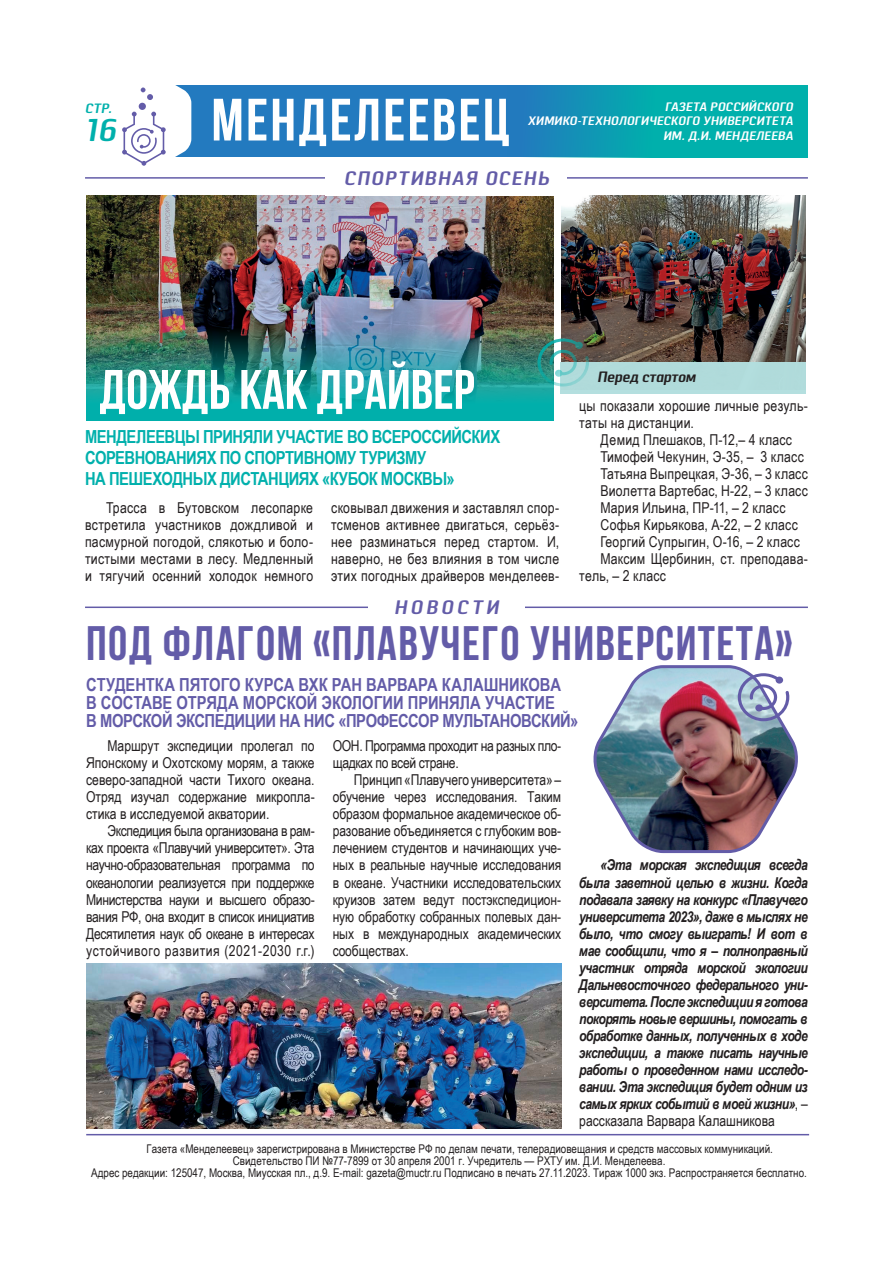
<style>
.page{position:relative;width:893px;height:1263px;background:#fff}
.page>*{position:absolute;margin:0;border:0;box-sizing:border-box;transform-origin:0 0}
.t1{font:700 59.55px "Bebas Neue";letter-spacing:.04em;color:#fff}
.зАГОЛОВОК{font:700 55.5px "Bebas Neue";color:#fff}
.зАГОЛОВОК-2{font:700 48.3px "Bebas Neue";letter-spacing:.03em;color:#635ca8}
.t2{font:italic 600 31.5px "Pancetta Pro";color:#00b0ac}
.ЛИД{font:italic 600 19.5px "Pancetta Pro";letter-spacing:.1em;color:#635ca8}
.ЛИД-2{font:italic 600 19.5px "Pancetta Pro";letter-spacing:.2em;color:#635ca8}
.Основной_текст{font:700 18px/18px "Arial Narrow";letter-spacing:-.01em;color:#635ca8}
.Основной_текст-2{font:700 18px/21px "Arial Narrow";letter-spacing:-.025em;color:#00b0ac}
.Основной_текст-3{font:15px/17px "Arial Narrow";letter-spacing:.01em;color:#231f20;text-align:justify}
.Основной_текст-4{font:italic 700 15px/17px "Arial Narrow";letter-spacing:-.04em;color:#231f20;text-align:justify}
.Основной_текст-5{font:15px/17px "Arial Narrow";letter-spacing:-.025em;color:#231f20}
.ЛИД-3{font:italic 600 15px "Pancetta Pro";letter-spacing:-.01em;color:#231f20}
.t3{font:italic 600 13.5px "Pancetta Pro";color:#00b0ac}
.t4{font:italic 600 12.3px/14.7px "Pancetta Pro";letter-spacing:.04em;color:#fff;text-align:right}
.Основной_текст-6{font:12px "Arial Narrow";color:#231f20}
.s1{font-weight:400;font-style:normal}
</style>
<div class="page">
<div style="left:143px;top:86px;width:663px;height:71px;background:#237abf"></div>
<svg style="left:508px;top:85px;width:300px;height:72px;fill:#00b0ac"></svg>
<svg style="left:122px;top:85px;width:69px;height:81px"></svg>
<img style="left:86px;top:196px;width:468px;height:225px">
<hr style="left:85px;top:177px;width:723px;height:2px;background:#635ca8">
<hr style="left:85px;top:606px;width:723px;height:2px;background:#635ca8">
<div style="left:326px;top:170px;width:241px;height:26px;background:#fff"></div>
<div style="left:368px;top:600px;width:157px;height:15px;background:#fff"></div>
<hr style="left:86px;top:1134px;width:723px;height:1px;background:#635ca8">
<img style="left:593px;top:665px;width:205px;height:189px">
<img style="left:86px;top:963px;width:475px;height:165px">
<img style="left:561px;top:196px;width:245px;height:166px">
<div style="left:560px;top:362px;width:246px;height:32px;background:#b3dfdf"></div>
<svg style="left:537px;top:338px;width:52px;height:48px"></svg>
<p class="t3" style="left:85px;top:100px;width:28px">СТР.</p>
<h3 class="t2" style="left:85px;top:113px;width:32px">16</h3>
<h1 class="t1" style="left:211px;top:87px;width:300px">МЕНДЕЛЕЕВЕЦ</h1>
<p class="t4" style="left:528px;top:99px;width:266px">ГАЗЕТА РОССИЙСКОГО<br>ХИМИКО-ТЕХНОЛОГИЧЕСКОГО УНИВЕРСИТЕТА<br>ИМ. Д.И. МЕНДЕЛЕЕВА</p>
<p class="ЛИД" style="left:344px;top:167px;width:206px">СПОРТИВНАЯ ОСЕНЬ</p>
<p class="зАГОЛОВОК" style="left:99px;top:359px;width:377px">ДОЖДЬ КАК ДРАЙВЕР</p>
<p class="Основной_текст-2" style="left:85px;top:425px;width:417px">МЕНДЕЛЕЕВЦЫ ПРИНЯЛИ УЧАСТИЕ ВО ВСЕРОССИЙСКИХ<br>СОРЕВНОВАНИЯХ ПО СПОРТИВНОМУ ТУРИЗМУ<br>НА ПЕШЕХОДНЫХ ДИСТАНЦИЯХ «КУБОК МОСКВЫ»</p>
<p class="Основной_текст-3" style="left:85px;top:499px;width:230px;text-indent:21px">Трасса в Бутовском лесопарке встретила участников дождливой и пасмурной погодой, слякотью и боло&shy;тистыми местами в лесу. Медленный и тягучий осенний холодок немного</p>
<p class="Основной_текст-3" style="left:331px;top:499px;width:230px">сковывал движения и заставлял спор&shy;тсменов активнее двигаться, серьёз&shy;нее разминаться перед стартом. И, наверно, не без влияния в том числе этих погодных драйверов менделеев-</p>
<p class="ЛИД-2" style="left:394px;top:597px;width:105px">НОВОСТИ</p>
<p class="ЛИД-3" style="left:598px;top:368px;width:100px">Перед стартом</p>
<p class="Основной_текст-3" style="left:579px;top:397px;width:230px">цы показали хорошие личные резуль&shy;таты на дистанции.</p>
<p class="Основной_текст-3" style="left:601px;top:431px;width:193px">Демид Плешаков, П-12,– 4 класс</p>
<p class="Основной_текст-3" style="left:601px;top:448px;width:205px">Тимофей Чекунин, Э-35, – 3 класс</p>
<p class="Основной_текст-3" style="left:601px;top:465px;width:209px">Татьяна Выпрецкая, Э-36, – 3 класс</p>
<p class="Основной_текст-3" style="left:601px;top:482px;width:209px">Виолетта Вартебас, Н-22, – 3 класс</p>
<p class="Основной_текст-3" style="left:601px;top:499px;width:186px">Мария Ильина, ПР-11, – 2 класс</p>
<p class="Основной_текст-3" style="left:601px;top:516px;width:199px">Софья Кирьякова, А-22, – 2 класс</p>
<p class="Основной_текст-3" style="left:601px;top:533px;width:201px">Георгий Супрыгин, О-16, – 2 класс</p>
<p class="Основной_текст-3" style="left:579px;top:550px;width:230px;text-indent:21px">Максим Щербинин, ст. преподава&shy;тель, – 2 класс</p>
<p class="зАГОЛОВОК-2" style="left:86px;top:617px;width:708px">ПОД ФЛАГОМ «ПЛАВУЧЕГО УНИВЕРСИТЕТА»</p>
<p class="Основной_текст" style="left:86px;top:675px;width:494px">СТУДЕНТКА ПЯТОГО КУРСА ВХК РАН ВАРВАРА КАЛАШНИКОВА<br>В СОСТАВЕ ОТРЯДА МОРСКОЙ ЭКОЛОГИИ ПРИНЯЛА УЧАСТИЕ<br>В МОРСКОЙ ЭКСПЕДИЦИИ НА НИС «ПРОФЕССОР МУЛЬТАНОВСКИЙ»</p>
<p class="Основной_текст-3" style="left:86px;top:737px;width:230px;text-indent:21px">Маршрут экспедиции пролегал по Японскому и Охотскому морям, а также северо-западной части Тихого океана.<br>Отряд изучал содержание микропла&shy;стика в исследуемой акватории.</p>
<p class="Основной_текст-3" style="left:86px;top:822px;width:230px;text-indent:21px">Экспедиция была организована в рам&shy;ках проекта «Плавучий университет». Эта научно-образовательная программа по океанологии реализуется при поддержке Министерства науки и высшего образо&shy;вания РФ, она входит в список инициатив Десятилетия наук об океане в интересах устойчивого развития (2021-2030 г.г.)</p>
<p class="Основной_текст-5" style="left:333px;top:737px;width:230px">ООН. Программа проходит на разных пло&shy;щадках по всей стране.</p>
<p class="Основной_текст-3" style="left:333px;top:771px;width:230px;text-indent:21px">Принцип «Плавучего университета» – обучение через исследования. Таким образом формальное академическое об&shy;разование объединяется с глубоким вов&shy;лечением студентов и начинающих уче&shy;ных в реальные научные исследования в океане. Участники исследовательских круизов затем ведут постэкспедицион&shy;ную обработку собранных полевых дан&shy;ных в международных академических сообществах.</p>
<p class="Основной_текст-4" style="left:579px;top:856px;width:230px;text-indent:21px">«Эта морская экспедиция всегда была заветной целью в жизни. Когда подавала заявку на конкурс «Плавучего университета 2023», даже в мыслях не было, что смогу выиграть! И вот в мае сообщили, что я – полноправный участник отряда морской экологии Дальневосточного федерального уни&shy;верситета. После экспедиции я готова покорять новые вершины, помогать в обработке данных, полученных в ходе экспедиции, а также писать научные работы о проведенном нами исследо&shy;вании. Эта экспедиция будет одним из самых ярких событий в моей жизни»<span class="s1">, – рассказала Варвара Калашникова</span></p>
<p class="Основной_текст-6" style="left:146px;top:1140px;width:628px">Газета «Менделеевец» зарегистрирована в Министерстве РФ по делам печати, телерадиовещания и средств массовых коммуникаций.</p>
<p class="Основной_текст-6" style="left:233px;top:1152px;width:434px">Свидетельство ПИ №77-7899 от 30 апреля 2001 г. Учредитель — РХТУ им. Д.И. Менделеева.</p>
<p class="Основной_текст-6" style="left:91px;top:1164px;width:717px">Адрес редакции: 125047, Москва, Миусская пл., д.9. E-mail: gazeta@muctr.ru Подписано в печать 27.11.2023. Тираж 1000 экз. Распространяется бесплатно.</p>
</div>
